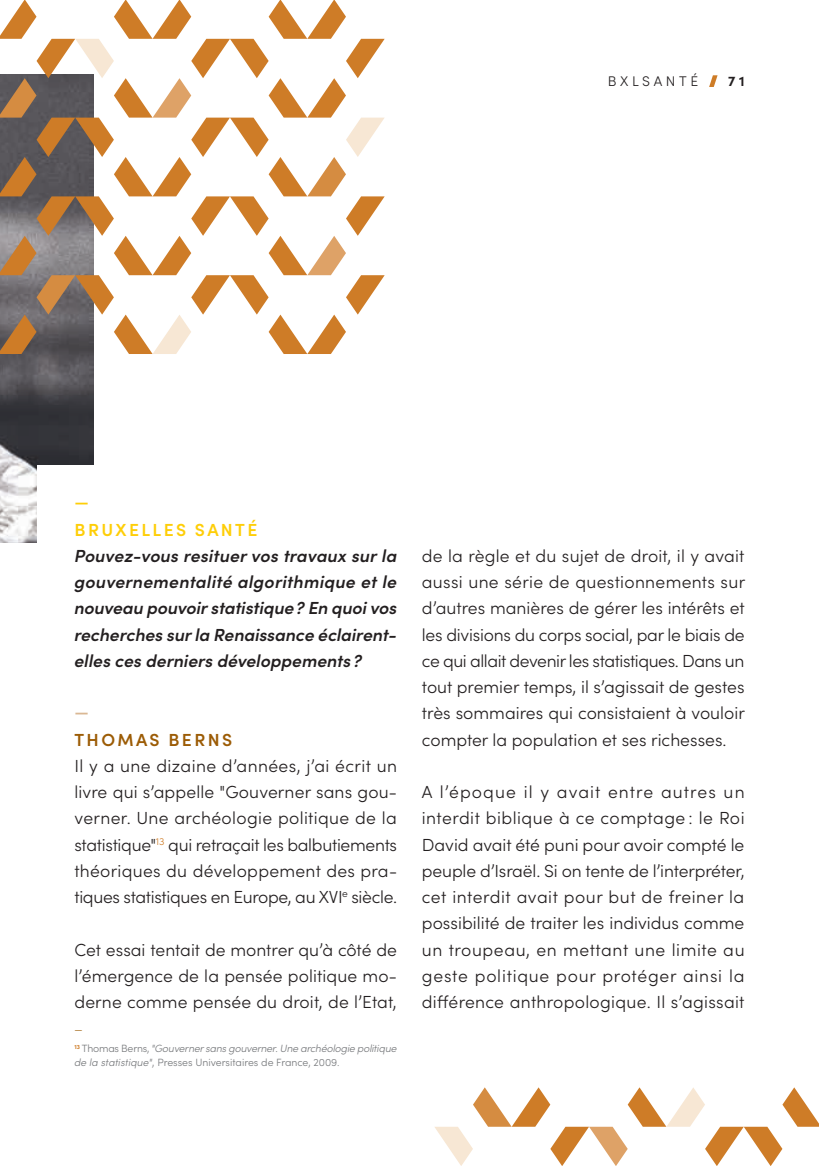
<style>
.page{position:relative;width:819px;height:1166px;background:#fff}
.page>*{position:absolute;margin:0;border:0;box-sizing:border-box;transform-origin:0 0}
.t1{font:300 17.5px/26.2px "Sofia Pro";letter-spacing:.005em;color:#231f20;text-align:justify}
.t2{font:italic 600 17.5px/26.2px "Sofia Pro";color:#231f20;text-align:justify}
.t3{font:600 17.5px/26.2px "Sofia Pro";letter-spacing:.135em;color:#fece08}
.t4{font:600 17.5px "Sofia Pro";letter-spacing:.135em;color:#9c5c06}
.t5{font:600 17.5px "Sofia Pro";color:#dab894}
.t6{font:300 14px "Sofia Pro";letter-spacing:.26em;color:#231f20}
.t7{font:700 14px "Sofia Pro";color:#231f20}
.t8{font:italic 300 10.5px/18.9px "Sofia Pro";letter-spacing:-.02em;color:#76787b}
.t9{font:300 10.5px "Sofia Pro";color:#76787b}
.s1{color:#9c5c06}
.s2{font-style:normal}
.s3{font-style:italic}
</style>
<div class="page">
<img style="left:0;top:354px;width:93px;height:188px">
<div style="left:37px;top:465px;width:347px;height:162px;background:#fff"></div>
<svg style="left:0;top:0;width:384px;height:354px"></svg>
<svg style="left:435px;top:1087px;width:384px;height:79px"></svg>
<svg style="left:709px;top:75px;width:8px;height:12px"></svg>
<p class="t6" style="left:607px;top:71px;width:92px">BXLSANTÉ</p>
<p class="t7" style="left:728px;top:70px;width:18px">7 1</p>
<p class="t3" style="left:74px;top:489px;width:184px">—<br>BRUXELLES SANTÉ</p>
<p class="t2" style="left:74px;top:541px;width:324px">Pouvez-vous resituer vos travaux sur la gouvernementalité algorithmique et le nouveau pouvoir statistique? En quoi vos recherches sur la Renaissance éclairent&shy;elles ces derniers développements ?</p>
<p class="t5" style="left:74px;top:700px;width:16px">—</p>
<p class="t4" style="left:74px;top:726px;width:159px">THOMAS BERNS</p>
<p class="t1" style="left:74px;top:752px;width:324px">Il y a une dizaine d’années, j’ai écrit un livre qui s’appelle "Gouverner sans gou&shy;verner. Une archéologie politique de la statistique"<sup>13</sup> qui retraçait les balbutiements théoriques du développement des pra&shy;tiques statistiques en Europe, au XVI<sup>e</sup> siècle.</p>
<p class="t1" style="left:74px;top:935px;width:324px">Cet essai tentait de montrer qu’à côté de l’émergence de la pensée politique mo&shy;derne comme pensée du droit, de l’Etat,</p>
<p class="t8" style="left:74px;top:1019px;width:324px"><span class="s1">—<br></span><sup>13</sup> <span class="s2">Thomas Berns,</span> "Gouverner sans gouverner. Une archéologie politique</p>
<p class="t9" style="left:74px;top:1055px;width:266px"><span class="s3">de la statistique"</span>, Presses Universitaires de France, 2009.</p>
<p class="t1" style="left:422px;top:542px;width:325px">de la règle et du sujet de droit, il y avait aussi une série de questionnements sur d’autres manières de gérer les intérêts et les divisions du corps social, par le biais de ce qui allait devenir les statistiques. Dans un tout premier temps, il s’agissait de gestes très sommaires qui consistaient à vouloir compter la population et ses richesses.</p>
<p class="t1" style="left:422px;top:778px;width:324px">A l’époque il y avait entre autres un interdit biblique à ce comptage : le Roi David avait été puni pour avoir compté le peuple d’Israël. Si on tente de l’interpréter, cet interdit avait pour but de freiner la possibilité de traiter les individus comme un troupeau, en mettant une limite au geste politique pour protéger ainsi la différence anthropologique. Il s’agissait</p>
</div>
